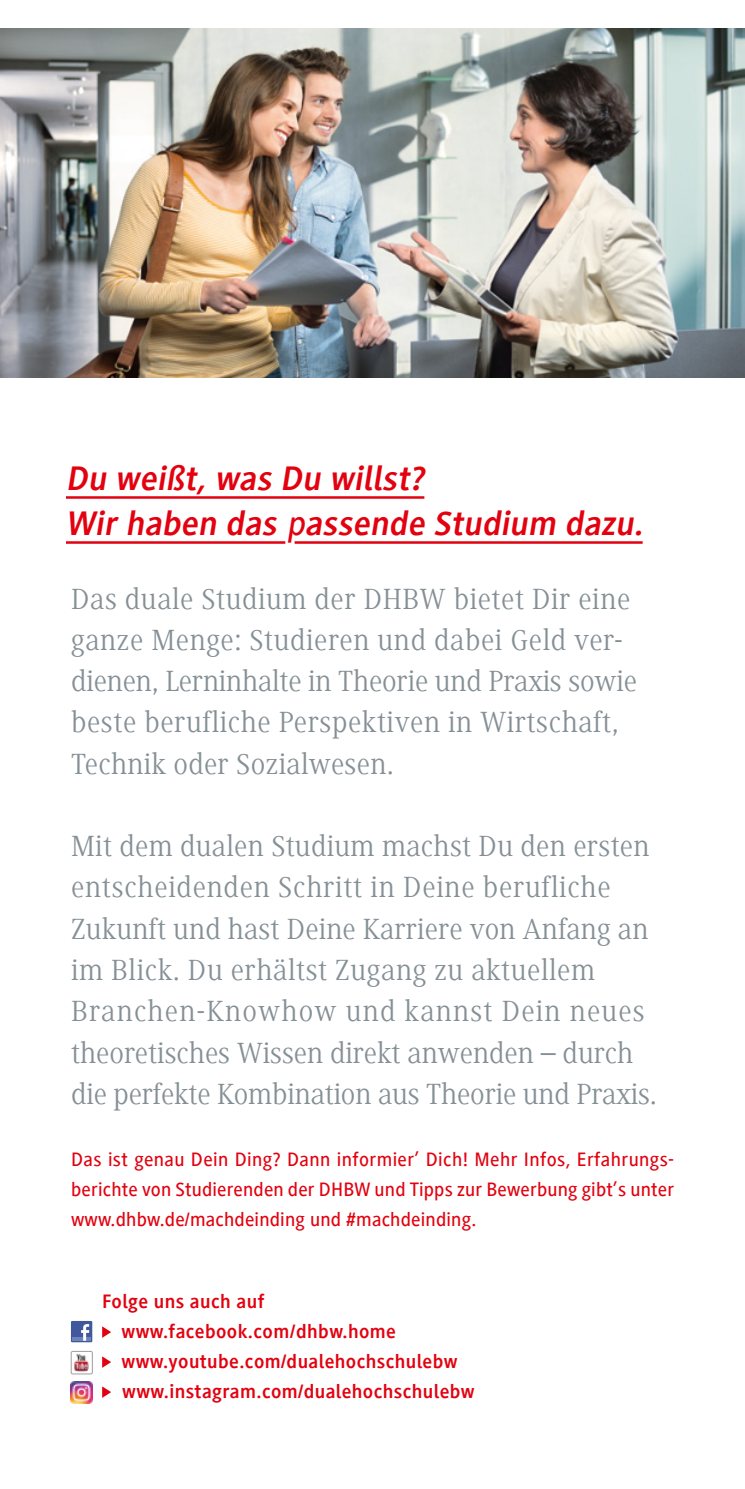
<style>
.page{position:relative;width:745px;height:1489px;background:#fff}
.page>*{position:absolute;margin:0;border:0;box-sizing:border-box;transform-origin:0 0}
.t1{font:italic 700 35px/45px "Generis Sans Com";color:#e3000f}
.t2{font:30px/41.2px "Generis Serif Com";letter-spacing:.01em;color:#859096}
.t3{font:500 20px/30px "Generis Sans Com";letter-spacing:.01em;color:#e3000f;text-align:justify}
.t4{font:700 20px/30px "Generis Sans Com";letter-spacing:.02em;color:#e3000f}
.s1{font-weight:500}
</style>
<div class="page">
<img style="left:1px;top:28px;width:743px;height:349px">
<svg style="left:102px;top:1326px;width:9px;height:11px"></svg>
<svg style="left:102px;top:1356px;width:9px;height:11px"></svg>
<svg style="left:102px;top:1386px;width:9px;height:11px"></svg>
<div style="left:71px;top:1320px;width:21px;height:22px;background:#41589c"></div>
<hr style="left:72px;top:1337px;width:19px;height:3px;background:#6e84b8">
<svg style="left:81px;top:1324px;width:8px;height:16px"></svg>
<hr style="left:66px;top:496px;width:358px;height:2px;background:#e3000f">
<hr style="left:66px;top:541px;width:219px;height:2px;background:#e3000f">
<hr style="left:294px;top:541px;width:348px;height:2px;background:#e3000f">
<img style="left:0;top:28px;width:1px;height:1435px">
<img style="left:74px;top:1354px;width:15px;height:17px">
<div style="left:71px;top:1350px;width:21px;height:23px;border:1px solid #9c9d9d;border-radius:2px"></div>
<img style="left:71px;top:1381px;width:21px;height:21px">
<p class="t1" style="left:66px;top:456px;width:584px">Du weißt, was Du willst?<br>Wir haben das <span class="s1">p</span>assende Studium dazu.</p>
<p class="t2" style="left:71px;top:578px;width:567px">Das duale Studium der DHBW bietet Dir eine ganze Menge: Studieren und dabei Geld ver&shy;dienen, Lerninhalte in Theorie und Praxis sowie beste berufliche Perspektiven in Wirtschaft, Technik oder Sozialwesen.</p>
<p class="t2" style="left:71px;top:825px;width:587px">Mit dem dualen Studium machst Du den ersten entscheidenden Schritt in Deine berufliche Zukunft und hast Deine Karriere von Anfang an im Blick. Du erhältst Zugang zu aktuellem Branchen-Knowhow und kannst Dein neues theoretisches Wissen direkt anwenden – durch die perfekte Kombination aus Theorie und Praxis.</p>
<p class="t3" style="left:71px;top:1144px;width:604px">Das ist genau Dein Ding? Dann informier’ Dich! Mehr Infos, Erfahrungs&shy;berichte von Studierenden der DHBW und Tipps zur Bewerbung gibt’s unter www.dhbw.de/machdeinding und #machdeinding.</p>
<p class="t4" style="left:121px;top:1286px;width:354px;text-indent:-19px">Folge uns auch auf www.facebook.com/dhbw.home www.youtube.com/dualehochschulebw www.instagram.com/dualehochschulebw</p>
</div>
